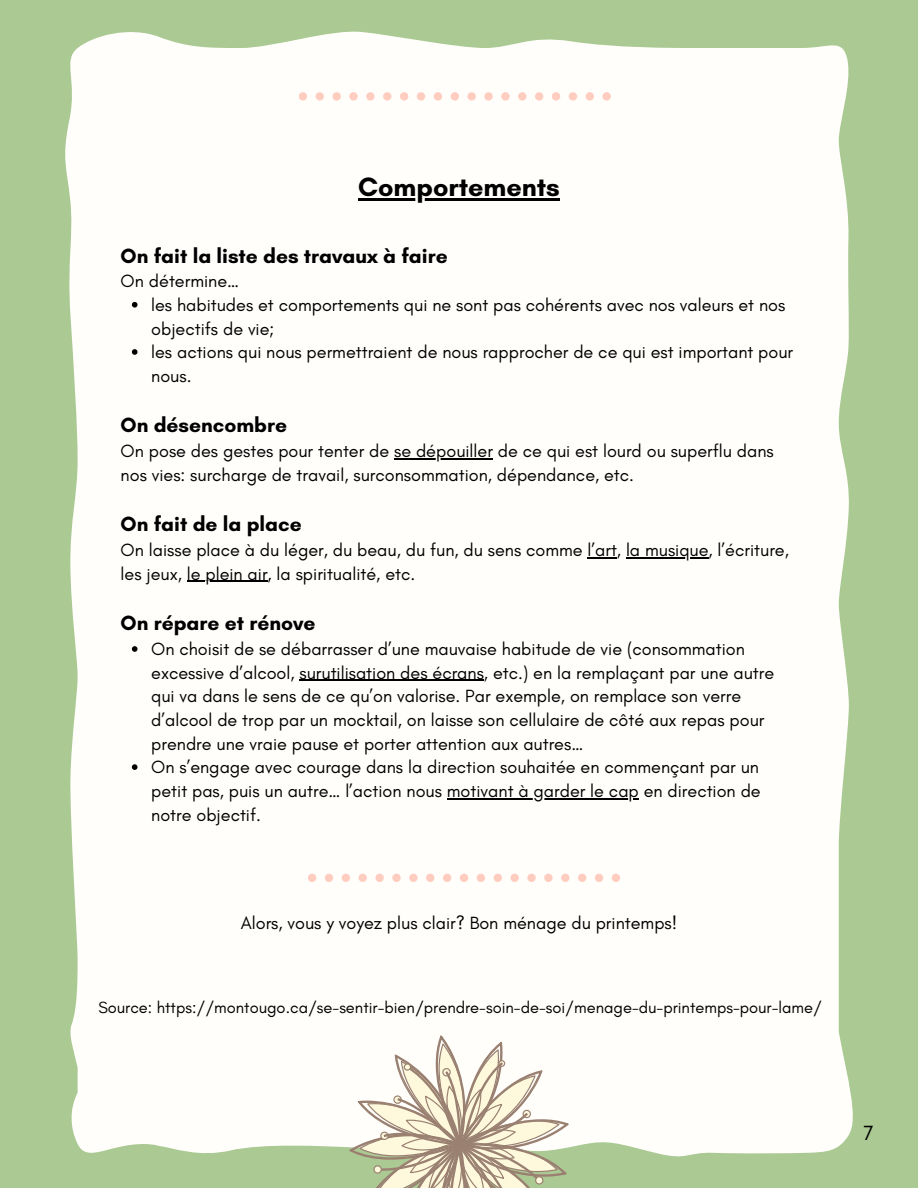
<style>
.page{position:relative;width:918px;height:1188px;background:#abc993}
.page>*{position:absolute;margin:0;border:0;box-sizing:border-box;transform-origin:0 0}
.t1{font:700 27px "Glacial Indifference";color:#000}
.t2{font:700 21px "Glacial Indifference";color:#000}
.t3{font:21px "Glacial Indifference";color:#000}
.t4{font:18px/23.7px "Glacial Indifference";color:#000}
.t5{font:16.5px "Glacial Indifference";color:#000}
</style>
<div class="page">
<div style="left:65px;top:31px;width:788px;height:1125px;background:#fffefb"></div>
<div style="left:392px;top:874px;width:9px;height:8px;background:#ffcdbf;border-radius:50%"></div>
<div style="left:409px;top:874px;width:9px;height:8px;background:#ffcdbf;border-radius:50%"></div>
<div style="left:375px;top:874px;width:9px;height:8px;background:#ffcdbf;border-radius:50%"></div>
<div style="left:443px;top:874px;width:8px;height:8px;background:#ffcdbf;border-radius:50%"></div>
<svg style="left:308px;top:874px;width:8px;height:8px"></svg>
<div style="left:460px;top:874px;width:8px;height:8px;background:#ffcdbf;border-radius:50%"></div>
<div style="left:325px;top:874px;width:8px;height:8px;background:#ffcdbf;border-radius:50%"></div>
<div style="left:342px;top:874px;width:8px;height:8px;background:#ffcdbf;border-radius:50%"></div>
<div style="left:359px;top:874px;width:8px;height:8px;background:#ffcdbf;border-radius:50%"></div>
<div style="left:426px;top:874px;width:8px;height:8px;background:#ffcdbf;border-radius:50%"></div>
<div style="left:561px;top:874px;width:8px;height:8px;background:#ffcdbf;border-radius:50%"></div>
<div style="left:578px;top:874px;width:8px;height:8px;background:#ffcdbf;border-radius:50%"></div>
<div style="left:595px;top:874px;width:8px;height:8px;background:#ffcdbf;border-radius:50%"></div>
<div style="left:612px;top:874px;width:8px;height:8px;background:#ffcdbf;border-radius:50%"></div>
<div style="left:544px;top:874px;width:9px;height:8px;background:#ffcdbf;border-radius:50%"></div>
<div style="left:494px;top:874px;width:8px;height:8px;background:#ffcdbf;border-radius:50%"></div>
<div style="left:510px;top:874px;width:9px;height:8px;background:#ffcdbf;border-radius:50%"></div>
<div style="left:477px;top:874px;width:8px;height:8px;background:#ffcdbf;border-radius:50%"></div>
<div style="left:527px;top:874px;width:9px;height:8px;background:#ffcdbf;border-radius:50%"></div>
<svg style="left:349px;top:1035px;width:220px;height:153px;background:#e0dac9"></svg>
<hr style="left:358px;top:198px;width:202px;height:3px;background:#000">
<svg style="left:132px;top:302px;width:6px;height:6px"></svg>
<svg style="left:132px;top:349px;width:6px;height:6px"></svg>
<hr style="left:394px;top:458px;width:99px;height:1px;background:#000">
<svg style="left:588px;top:557px;width:29px;height:1px"></svg>
<hr style="left:626px;top:557px;width:83px;height:1px;background:#000">
<hr style="left:187px;top:581px;width:81px;height:1px;background:#000">
<svg style="left:132px;top:646px;width:6px;height:6px"></svg>
<hr style="left:300px;top:680px;width:184px;height:1px;background:#000">
<svg style="left:132px;top:764px;width:6px;height:6px"></svg>
<hr style="left:447px;top:798px;width:192px;height:1px;background:#000">
<div style="left:383px;top:92px;width:8px;height:9px;background:#ffcdbf;border-radius:50%"></div>
<div style="left:400px;top:92px;width:8px;height:9px;background:#ffcdbf;border-radius:50%"></div>
<div style="left:366px;top:92px;width:9px;height:9px;background:#ffcdbf;border-radius:50%"></div>
<div style="left:434px;top:92px;width:8px;height:9px;background:#ffcdbf;border-radius:50%"></div>
<svg style="left:299px;top:92px;width:8px;height:9px"></svg>
<div style="left:451px;top:92px;width:8px;height:9px;background:#ffcdbf;border-radius:50%"></div>
<div style="left:316px;top:92px;width:8px;height:9px;background:#ffcdbf;border-radius:50%"></div>
<div style="left:332px;top:92px;width:9px;height:9px;background:#ffcdbf;border-radius:50%"></div>
<div style="left:349px;top:92px;width:9px;height:9px;background:#ffcdbf;border-radius:50%"></div>
<div style="left:417px;top:92px;width:8px;height:9px;background:#ffcdbf;border-radius:50%"></div>
<div style="left:552px;top:92px;width:8px;height:9px;background:#ffcdbf;border-radius:50%"></div>
<div style="left:569px;top:92px;width:8px;height:9px;background:#ffcdbf;border-radius:50%"></div>
<div style="left:586px;top:92px;width:8px;height:9px;background:#ffcdbf;border-radius:50%"></div>
<div style="left:603px;top:92px;width:8px;height:9px;background:#ffcdbf;border-radius:50%"></div>
<div style="left:535px;top:92px;width:8px;height:9px;background:#ffcdbf;border-radius:50%"></div>
<div style="left:484px;top:92px;width:9px;height:9px;background:#ffcdbf;border-radius:50%"></div>
<div style="left:501px;top:92px;width:9px;height:9px;background:#ffcdbf;border-radius:50%"></div>
<div style="left:467px;top:92px;width:9px;height:9px;background:#ffcdbf;border-radius:50%"></div>
<div style="left:518px;top:92px;width:8px;height:9px;background:#ffcdbf;border-radius:50%"></div>
<h3 class="t1" style="left:358px;top:171px;width:203px">Comportements</h3>
<p class="t2" style="left:121px;top:243px;width:329px">On fait la liste des travaux à faire</p>
<p class="t4" style="left:121px;top:269px;width:120px">On détermine…</p>
<p class="t4" style="left:151px;top:293px;width:636px">les habitudes et comportements qui ne sont pas cohérents avec nos valeurs et nos objectifs de vie;</p>
<p class="t4" style="left:151px;top:340px;width:644px">les actions qui nous permettraient de nous rapprocher de ce qui est important pour nous.</p>
<p class="t2" style="left:121px;top:412px;width:168px">On désencombre</p>
<p class="t4" style="left:121px;top:439px;width:655px">On pose des gestes pour tenter de se dépouiller de ce qui est lourd ou superflu dans</p>
<p class="t4" style="left:121px;top:463px;width:515px">nos vies: surcharge de travail, surconsommation, dépendance, etc.</p>
<p class="t2" style="left:121px;top:511px;width:183px">On fait de la place</p>
<h2 class="t4" style="left:121px;top:538px;width:670px">On laisse place à du léger, du beau, du fun, du sens comme l’art, la musique, l’écriture,</h2>
<p class="t4" style="left:121px;top:562px;width:296px">les jeux, le plein air, la spiritualité, etc.</p>
<p class="t2" style="left:121px;top:610px;width:196px">On répare et rénove</p>
<p class="t4" style="left:151px;top:637px;width:624px">On choisit de se débarrasser d’une mauvaise habitude de vie (consommation excessive d’alcool, surutilisation des écrans, etc.) en la remplaçant par une autre qui va dans le sens de ce qu’on valorise. Par exemple, on remplace son verre</p>
<p class="t4" style="left:151px;top:708px;width:615px">d’alcool de trop par un mocktail, on laisse son cellulaire de côté aux repas pour prendre une vraie pause et porter attention aux autres…<br>On s’engage avec courage dans la direction souhaitée en commençant par un petit pas, puis un autre… l’action nous motivant à garder le cap en direction de</p>
<p class="t4" style="left:151px;top:802px;width:111px">notre objectif.</p>
<p class="t4" style="left:241px;top:911px;width:438px">Alors, vous y voyez plus clair? Bon ménage du printemps!</p>
<p class="t5" style="left:98px;top:997px;width:725px">Source: https://montougo.ca/se-sentir-bien/prendre-soin-de-soi/menage-du-printemps-pour-lame/</p>
<p class="t3" style="left:863px;top:1120px;width:12px">7</p>
</div>
